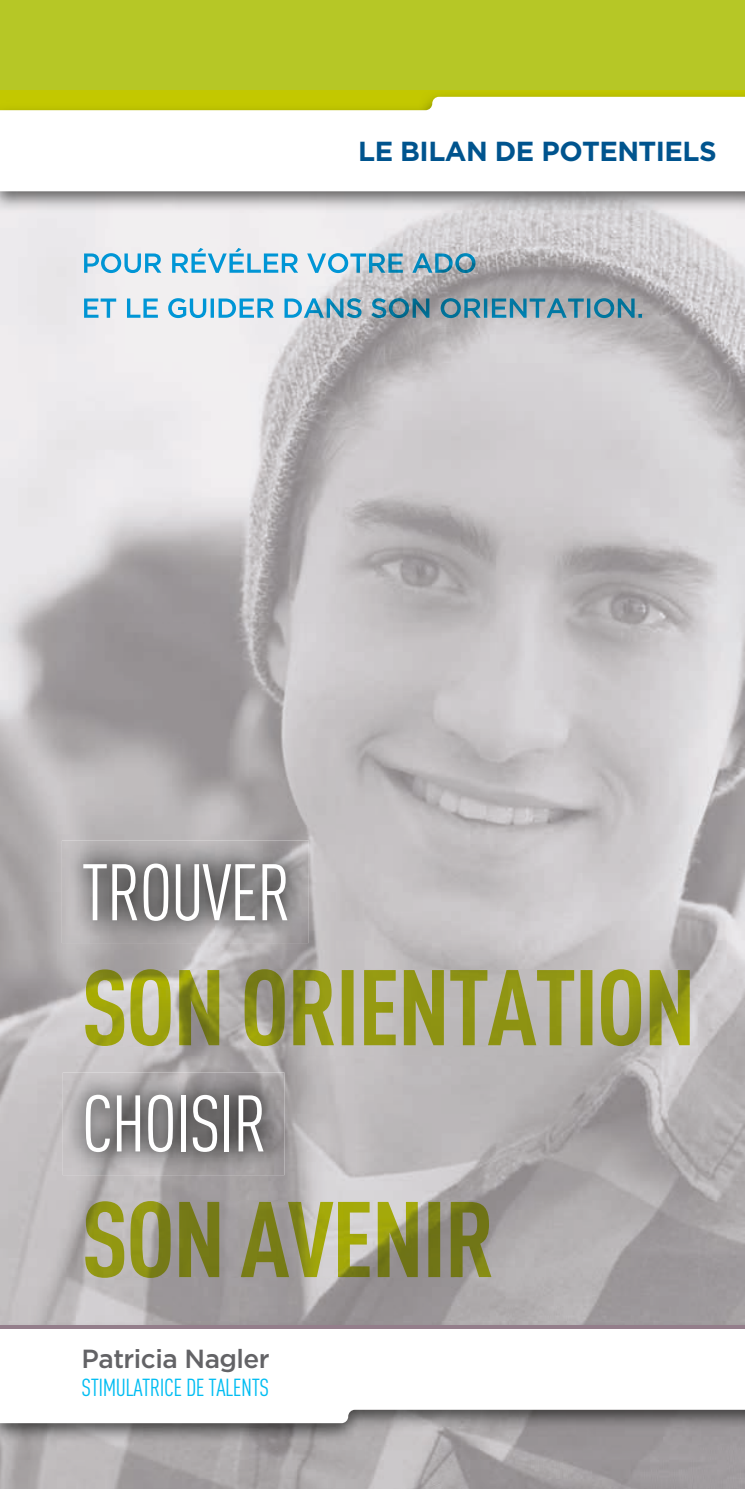
<style>
.page{position:relative;width:745px;height:1489px;background:#fff}
.page>*{position:absolute;margin:0;border:0;box-sizing:border-box;transform-origin:0 0}
.t1{font:78.75px "DIN Cond";letter-spacing:-.02em;color:#fff}
.t2{font:700 27.5px "Gotham";letter-spacing:-.02em;color:#00548e}
.t3{font:500 26.25px "Gotham";letter-spacing:-.02em;color:#636366}
.t4{font:24.25px "DIN Cond";letter-spacing:-.02em;color:#01bdf2}
</style>
<div class="page">
<img style="left:0;top:212px;width:496px;height:1276px">
<img style="left:496px;top:212px;width:248px;height:1276px">
<img style="left:84px;top:248px;width:393px;height:25px">
<img style="left:84px;top:298px;width:557px;height:20px">
<img style="left:62px;top:840px;width:246px;height:103px">
<img style="left:85px;top:969px;width:604px;height:77px">
<img style="left:63px;top:1072px;width:221px;height:103px">
<img style="left:85px;top:1200px;width:406px;height:77px">
<div style="left:0;top:0;width:744px;height:116px;background:#b6c726"></div>
<img style="left:0;top:90px;width:744px;height:122px">
<img style="left:0;top:191px;width:744px;height:1px">
<svg style="left:0;top:97px;width:744px;height:94px"></svg>
<img style="left:0;top:1321px;width:744px;height:123px">
<svg style="left:0;top:1328px;width:744px;height:94px"></svg>
<svg style="left:0;top:1324px;width:744px;height:4px;background:#988791"></svg>
<p class="t2" style="left:358px;top:133px;width:359px">LE BILAN DE POTENTIELS</p>
<h1 class="t1" style="left:81px;top:846px;width:211px">TROUVER</h1>
<h1 class="t1" style="left:81px;top:1077px;width:187px">CHOISIR</h1>
<p class="t3" style="left:81px;top:1341px;width:189px">Patricia Nagler</p>
<p class="t4" style="left:81px;top:1373px;width:189px">STIMULATRICE DE TALENTS</p>
</div>
